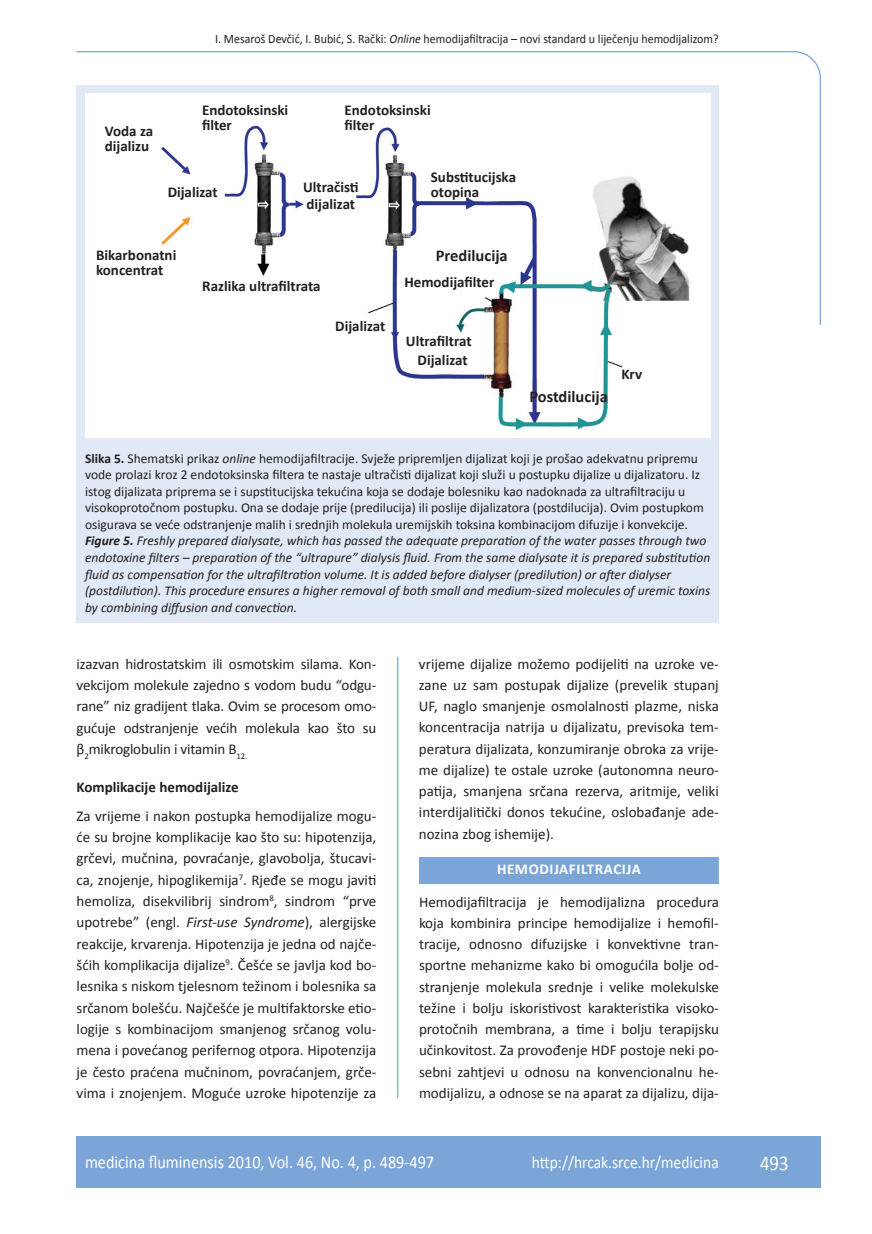
<style>
.page{position:relative;width:872px;height:1234px;background:#fff}
.page>*{position:absolute;margin:0;border:0;box-sizing:border-box;transform-origin:0 0}
.t1{font:21px "Calibri";color:#fff;scale:.9 1}
.t2{font:18px "Calibri";color:#fff;scale:.9 1}
.t3{font:17.25px "Calibri";color:#fff;scale:.9 1}
.t4{font:700 16.5px "Calibri";color:#231f20}
.t5{font:15px/21.3px "Calibri";color:#231f20;text-align:justify}
.t6{font:700 15px/15px "Calibri";color:#231f20}
.t7{font:700 15px "Calibri";letter-spacing:.04em;color:#fff}
.t8{font:13.5px/16.5px "Calibri";color:#231f20}
.t9{font:12.75px "Calibri";color:#231f20;scale:.94 1}
.s1{font-style:italic}
.s2{font-weight:700}
.s3{font-weight:700;font-style:italic}
</style>
<div class="page">
<svg style="left:76px;top:51px;width:745px;height:275px"></svg>
<hr style="left:397px;top:656px;width:1px;height:441px;background:#7ca5d7">
<div style="left:77px;top:1135px;width:744px;height:51px;background:#7ca5d7"></div>
<div style="left:419px;top:856px;width:300px;height:27px;background:#7ca5d7"></div>
<div style="left:77px;top:85px;width:642px;height:537px;background:#e1e9f6"></div>
<img style="left:85px;top:94px;width:625px;height:344px">
<p class="t9" style="left:215px;top:30px;width:537px">I. Mesaroš Devčić, I. Bubić, S. Rački: <span class="s1">Online</span> hemodijafiltracija – novi standard u liječenju hemodijalizom?</p>
<p class="t6" style="left:105px;top:123px;width:50px">Voda za dijalizu</p>
<p class="t6" style="left:202px;top:102px;width:88px">Endotoksinski filter</p>
<p class="t6" style="left:344px;top:102px;width:88px">Endotoksinski filter</p>
<p class="t6" style="left:168px;top:184px;width:51px">Dijalizat</p>
<p class="t6" style="left:303px;top:178px;width:57px;line-height:16.5px">Ultračisti dijalizat</p>
<p class="t6" style="left:431px;top:168px;width:87px">Substitucijska otopina</p>
<p class="t6" style="left:96px;top:247px;width:82px">Bikarbonatni koncentrat</p>
<p class="t6" style="left:202px;top:278px;width:120px">Razlika ultrafiltrata</p>
<p class="t6" style="left:335px;top:318px;width:51px">Dijalizat</p>
<p class="t4" style="left:436px;top:245px;width:73px">Predilucija</p>
<p class="t6" style="left:404px;top:274px;width:92px">Hemodijafilter</p>
<p class="t6" style="left:406px;top:333px;width:67px">Ultrafiltrat</p>
<p class="t6" style="left:417px;top:351px;width:51px">Dijalizat</p>
<p class="t4" style="left:529px;top:386px;width:80px">Postdilucija</p>
<p class="t6" style="left:621px;top:365px;width:22px">Krv</p>
<p class="t8" style="left:85px;top:449px;width:627px"><span class="s2">Slika 5.</span> Shematski prikaz <span class="s1">online</span> hemodijafiltracije. Svježe pripremljen dijalizat koji je prošao adekvatnu pripremu vode prolazi kroz 2 endotoksinska filtera te nastaje ultračisti dijalizat koji služi u postupku dijalize u dijalizatoru. Iz istog dijalizata priprema se i supstitucijska tekućina koja se dodaje bolesniku kao nadoknada za ultrafiltraciju u visokoprotočnom postupku. Ona se dodaje prije (predilucija) ili poslije dijalizatora (postdilucija). Ovim postupkom osigurava se veće odstranjenje malih i srednjih molekula uremijskih toksina kombinacijom difuzije i konvekcije.<br><span class="s3">Figure 5.</span> <span class="s1">Freshly prepared dialysate, which has passed the adequate preparation of the water passes through two endotoxine filters – preparation of the “ultrapure” dialysis fluid. From the same dialysate it is prepared substitution fluid as compensation for the ultrafiltration volume. It is added before dialyser (predilution) or after dialyser (postdilution). This procedure ensures a higher removal of both small and medium-sized molecules of uremic toxins by combining diffusion and convection.</span></p>
<p class="t5" style="left:77px;top:652px;width:301px">izazvan hidrostatskim ili osmotskim silama. Kon&shy;vekcijom molekule zajedno s vodom budu “odgu&shy;rane” niz gradijent tlaka. Ovim se procesom omo&shy;gućuje odstranjenje većih molekula kao što su β<sub>2</sub>mikroglobulin i vitamin B<sub>12.</sub></p>
<p class="t6" style="left:77px;top:778px;width:164px">Komplikacije hemodijalize</p>
<p class="t5" style="left:77px;top:804px;width:301px">Za vrijeme i nakon postupka hemodijalize mogu&shy;će su brojne komplikacije kao što su: hipotenzija, grčevi, mučnina, povraćanje, glavobolja, štucavi&shy;ca, znojenje, hipoglikemija<sup>7</sup>. Rjeđe se mogu javiti hemoliza, disekvilibrij sindrom<sup>8</sup>, sindrom “prve upotrebe” (engl. <span class="s1">First-use Syndrome</span>), alergijske reakcije, krvarenja. Hipotenzija je jedna od najče&shy;šćih komplikacija dijalize<sup>9</sup>. Češće se javlja kod bo&shy;lesnika s niskom tjelesnom težinom i bolesnika sa srčanom bolešću. Najčešće je multifaktorske etio&shy;logije s kombinacijom smanjenog srčanog volu&shy;mena i povećanog perifernog otpora. Hipotenzija je često praćena mučninom, povraćanjem, grče&shy;vima i znojenjem. Moguće uzroke hipotenzije za</p>
<p class="t5" style="left:419px;top:652px;width:301px">vrijeme dijalize možemo podijeliti na uzroke ve&shy;zane uz sam postupak dijalize (prevelik stupanj UF, naglo smanjenje osmolalnosti plazme, niska koncentracija natrija u dijalizatu, previsoka tem&shy;peratura dijalizata, konzumiranje obroka za vrije&shy;me dijalize) te ostale uzroke (autonomna neuro&shy;patija, smanjena srčana rezerva, aritmije, veliki interdijalitički donos tekućine, oslobađanje ade&shy;nozina zbog ishemije).</p>
<p class="t7" style="left:497px;top:859px;width:145px">HEMODIJAFILTRACIJA</p>
<p class="t5" style="left:419px;top:890px;width:301px">Hemodijafiltracija je hemodijalizna procedura koja kombinira principe hemodijalize i hemofil&shy;tracije, odnosno difuzijske i konvektivne tran&shy;sportne mehanizme kako bi omogućila bolje od&shy;stranjenje molekula srednje i velike molekulske težine i bolju iskoristivost karakteristika visoko&shy;protočnih membrana, a time i bolju terapijsku učinkovitost. Za provođenje HDF postoje neki po&shy;sebni zahtjevi u odnosu na konvencionalnu he&shy;modijalizu, a odnose se na aparat za dijalizu, dija-</p>
<p class="t2" style="left:85px;top:1150px;width:389px">medicina fluminensis 2010, Vol. 46, No. 4, p. 489-497</p>
<p class="t3" style="left:532px;top:1151px;width:209px">http://hrcak.srce.hr/medicina</p>
<h1 class="t1" style="left:760px;top:1149px;width:33px">493</h1>
</div>
